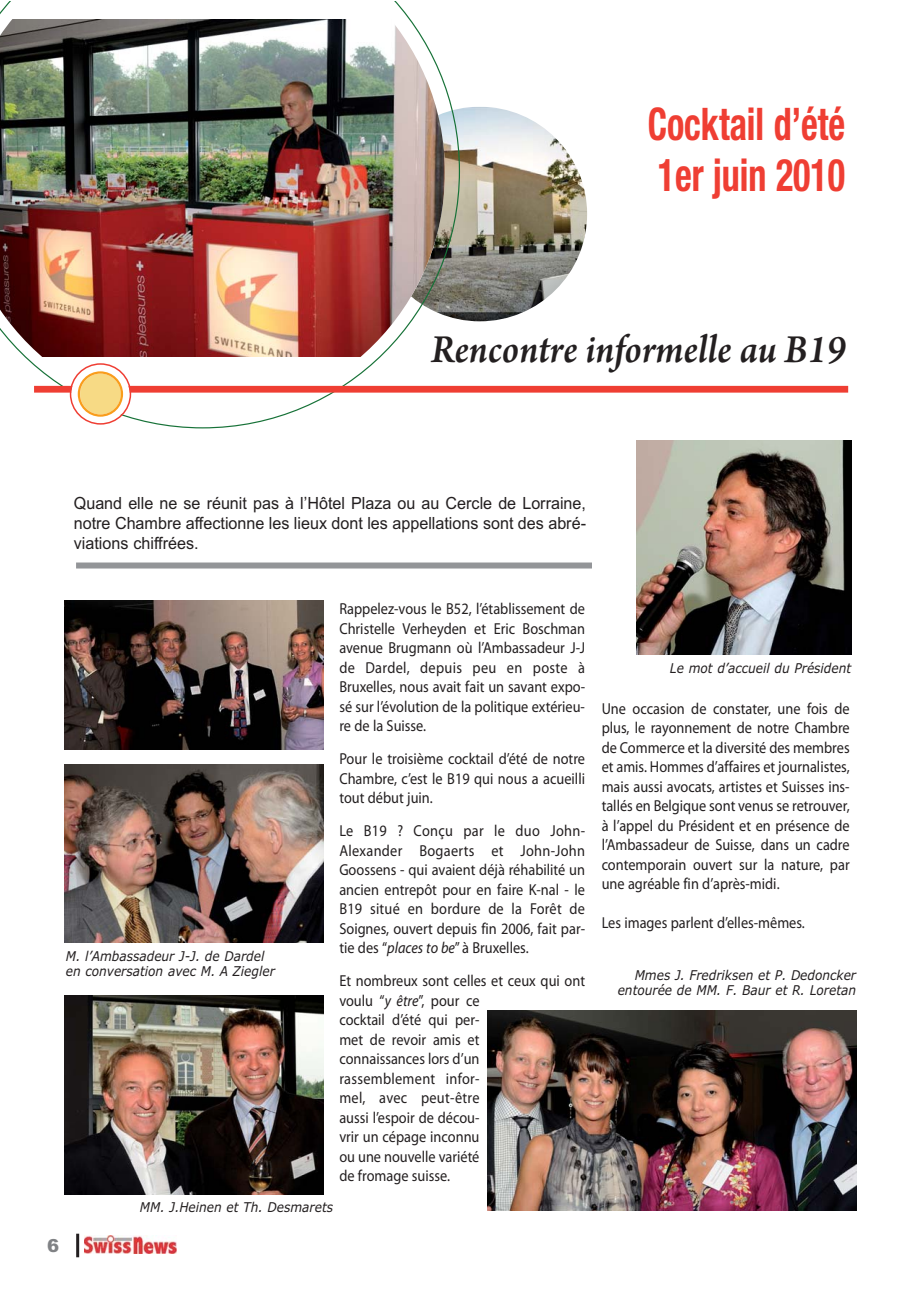
<style>
.page{position:relative;width:919px;height:1289px;background:#fff}
.page>*{position:absolute;margin:0;border:0;box-sizing:border-box;transform-origin:0 0}
.t1{font:700 condensed 45px/51px "Helvetica Neue";color:#ef3e33;scale:.8 1}
.t2{font:italic 600 42px "Arno Pro";color:#231f20;scale:.92 1}
.t3{font:900 18px "Arial";color:#808285}
.t4{font:16.8px/20.1px "Arial";color:#231f20;text-align:justify;scale:.96 1}
.t5{font:15.9px/19.5px "Myriad Pro";color:#231f20;text-align:justify;scale:.9 1}
.t6{font:italic 13.5px/15px "Verdana";color:#231f20;scale:.9 1}
.s1{font-style:italic}
</style>
<div class="page">
<img style="left:372px;top:107px;width:215px;height:214px;border-radius:50%">
<svg style="left:95px;top:84px;width:365px;height:344px"></svg>
<svg style="left:0;top:1px;width:445px;height:415px"></svg>
<img style="left:0;top:20px;width:445px;height:336px">
<div style="left:76px;top:562px;width:516px;height:6px;background:#939598"></div>
<img style="left:64px;top:764px;width:260px;height:178px">
<div style="left:34px;top:386px;width:814px;height:6px;background:#ef3e33"></div>
<svg style="left:70px;top:363px;width:61px;height:61px"></svg>
<hr style="left:76px;top:1233px;width:3px;height:24px;background:#231f20">
<svg style="left:84px;top:1253px;width:93px;height:1px"></svg>
<img style="left:84px;top:1235px;width:93px;height:18px">
<img style="left:64px;top:600px;width:260px;height:149px">
<img style="left:636px;top:440px;width:215px;height:214px">
<img style="left:487px;top:1010px;width:369px;height:200px">
<img style="left:64px;top:995px;width:260px;height:199px">
<h1 class="t1" style="left:647px;top:99px;width:248px">Cocktail d’été<br>1er juin 2010</h1>
<h2 class="t2" style="left:431px;top:322px;width:452px">Rencontre informelle au B19</h2>
<p class="t4" style="left:74px;top:493px;width:535px">Quand elle ne se réunit pas à l’Hôtel Plaza ou au Cercle de Lorraine, notre Chambre affectionne les lieux dont les appellations sont des abré&shy;viations chiffrées.</p>
<p class="t6" style="left:66px;top:949px;width:234px">M. l’Ambassadeur J-J. de Dardel en conversation avec M. A Ziegler</p>
<p class="t5" style="left:339px;top:600px;width:274px">Rappelez-vous le B52, l’établissement de Christelle Verheyden et Eric Boschman avenue Brugmann où l’Ambassadeur J-J de Dardel, depuis peu en poste à Bruxelles, nous avait fait un savant expo&shy;sé sur l’évolution de la politique extérieu&shy;re de la Suisse.</p>
<p class="t5" style="left:339px;top:750px;width:274px">Pour le troisième cocktail d’été de notre Chambre, c’est le B19 qui nous a acueilli tout début juin.</p>
<p class="t5" style="left:339px;top:822px;width:274px">Le B19 ? Conçu par le duo John-Alexander Bogaerts et John-John Goossens - qui avaient déjà réhabilité un ancien entrepôt pour en faire K-nal - le B19 situé en bordure de la Forêt de Soignes, ouvert depuis fin 2006, fait par&shy;tie des “<span class="s1">places to be</span>” à Bruxelles.</p>
<p class="t5" style="left:339px;top:972px;width:274px;text-align:left">Et nombreux sont celles et ceux qui ont voulu “<span class="s1">y être</span>”, pour ce<br>cocktail d’été qui per-<br>met de revoir amis et<br>connaissances lors d’un<br>rassemblement infor-<br>mel, avec peut-être<br>aussi l’espoir de décou-<br>vrir un cépage inconnu<br>ou une nouvelle variété<br>de fromage suisse.</p>
<p class="t3" style="left:47px;top:1235px;width:14px">6</p>
<p class="t6" style="left:140px;top:1200px;width:216px">MM. J.Heinen et Th. Desmarets</p>
<p class="t6" style="left:670px;top:662px;width:203px">Le mot d’accueil du Président</p>
<p class="t5" style="left:601px;top:700px;width:277px">Une occasion de constater, une fois de plus, le rayonnement de notre Chambre de Commerce et la diversité des membres et amis. Hommes d’affaires et journalistes, mais aussi avocats, artistes et Suisses ins&shy;tallés en Belgique sont venus se retrouver, à l’appel du Président et en présence de l’Ambassadeur de Suisse, dans un cadre contemporain ouvert sur la nature, par une agréable fin d’après-midi.</p>
<p class="t5" style="left:601px;top:914px;width:227px">Les images parlent d’elles-mêmes.</p>
<p class="t6" style="left:617px;top:968px;width:266px;text-align:right">Mmes J. Fredriksen et P. Dedoncker entourée de MM. F. Baur et R. Loretan</p>
</div>
